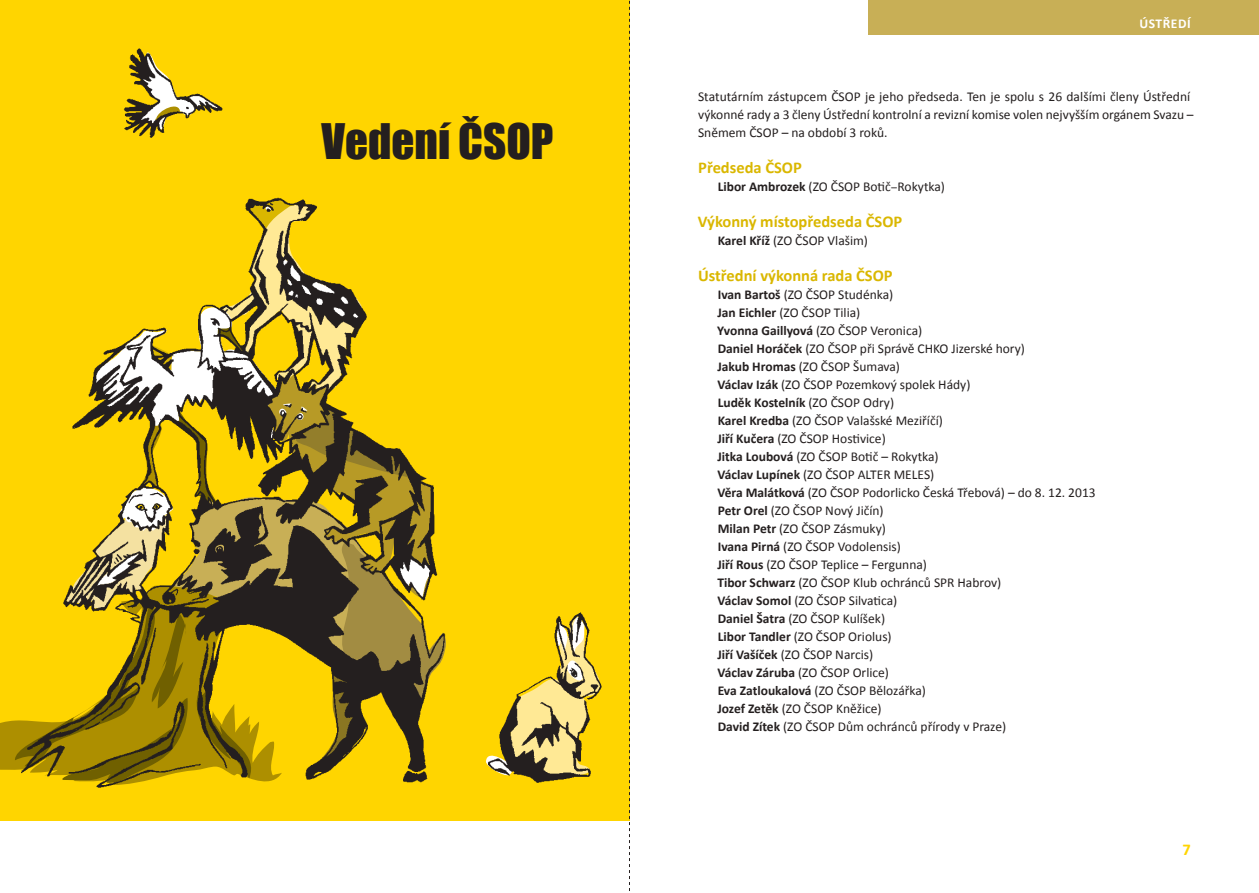
<style>
.page{position:relative;width:1259px;height:893px;background:#fff}
.page>*{position:absolute;margin:0;border:0;box-sizing:border-box;transform-origin:0 0}
.t1{font:45px "Impact";color:#241f1f}
.t2{font:700 16.5px "Calibri";color:#dab700}
.t3{font:700 16.5px "Calibri";color:#ffd500}
.t4{font:13.5px/18px "Calibri";color:#241f1f}
.t5{font:700 13.5px "Calibri";color:#fff}
.s1{font-weight:700}
.s2{font-family:"Stone Serif Itc TOT";font-weight:500}
</style>
<div class="page">
<div style="left:868px;top:0;width:391px;height:34px;background:#c8af56"></div>
<div style="left:0;top:0;width:629px;height:821px;background:#ffd500"></div>
<svg style="left:629px;top:0;width:1px;height:891px"></svg>
<svg style="left:0;top:720px;width:14px;height:50px"></svg>
<img style="left:20px;top:48px;width:582px;height:740px">
<h1 class="t1" style="left:321px;top:106px;width:233px">Vedení ČSOP</h1>
<p class="t5" style="left:1139px;top:16px;width:53px">ústředí</p>
<p class="t4" style="left:698px;top:87px;width:497px">Statutárním zástupcem ČSOP je jeho předseda. Ten je spolu s 26 dalšími členy Ústřední výkonné rady a 3 členy Ústřední kontrolní a revizní komise volen nejvyšším orgánem Svazu –<br>Sněmem ČSOP – na období 3 roků.</p>
<p class="t2" style="left:698px;top:157px;width:105px">Předseda ČSOP</p>
<p class="t4" style="left:718px;top:177px;width:229px"><span class="s1">Libor Ambrozek</span> (ZO ČSOP Botič<span class="s2">–</span>Rokytka)</p>
<p class="t2" style="left:697px;top:211px;width:206px">Výkonný místopředseda ČSOP</p>
<p class="t4" style="left:718px;top:231px;width:152px"><span class="s1">Karel Kříž</span> (ZO ČSOP Vlašim)</p>
<p class="t2" style="left:698px;top:265px;width:196px">Ústřední výkonná rada ČSOP</p>
<p class="t4" style="left:717px;top:285px;width:380px"><span class="s1">Ivan Bartoš</span> (ZO ČSOP Studénka)<br><span class="s1">Jan Eichler</span> (ZO ČSOP Tilia)<br><span class="s1">Yvonna Gaillyová</span> (ZO ČSOP Veronica)<br><span class="s1">Daniel Horáček</span> (ZO ČSOP při Správě CHKO Jizerské hory)<br><span class="s1">Jakub Hromas</span> (ZO ČSOP Šumava)<br><span class="s1">Václav Izák</span> (ZO ČSOP Pozemkový spolek Hády)<br><span class="s1">Luděk Kostelník</span> (ZO ČSOP Odry)<br><span class="s1">Karel Kredba</span> (ZO ČSOP Valašské Meziříčí)<br><span class="s1">Jiří Kučera</span> (ZO ČSOP Hostivice)<br><span class="s1">Jitka Loubová</span> (ZO ČSOP Botič – Rokytka)<br><span class="s1">Václav Lupínek</span> (ZO ČSOP ALTER MELES)<br><span class="s1">Věra Malátková</span> (ZO ČSOP Podorlicko Česká Třebová) – do 8. 12. 2013<br><span class="s1">Petr Orel</span> (ZO ČSOP Nový Jičín)<br><span class="s1">Milan Petr</span> (ZO ČSOP Zásmuky)<br><span class="s1">Ivana Pirná</span> (ZO ČSOP Vodolensis)<br><span class="s1">Jiří Rous</span> (ZO ČSOP Teplice – Fergunna)<br><span class="s1">Tibor Schwarz</span> (ZO ČSOP Klub ochránců SPR Habrov)<br><span class="s1">Václav Somol</span> (ZO ČSOP Silvatica)<br><span class="s1">Daniel Šatra</span> (ZO ČSOP Kulíšek)<br><span class="s1">Libor Tandler</span> (ZO ČSOP Oriolus)<br><span class="s1">Jiří Vašíček</span> (ZO ČSOP Narcis)<br><span class="s1">Václav Záruba</span> (ZO ČSOP Orlice)<br><span class="s1">Eva Zatloukalová</span> (ZO ČSOP Bělozářka)<br><span class="s1">Jozef Zetěk</span> (ZO ČSOP Kněžice)<br><span class="s1">David Zítek</span> (ZO ČSOP Dům ochránců přírody v Praze)</p>
<p class="t3" style="left:1182px;top:839px;width:10px">7</p>
</div>
